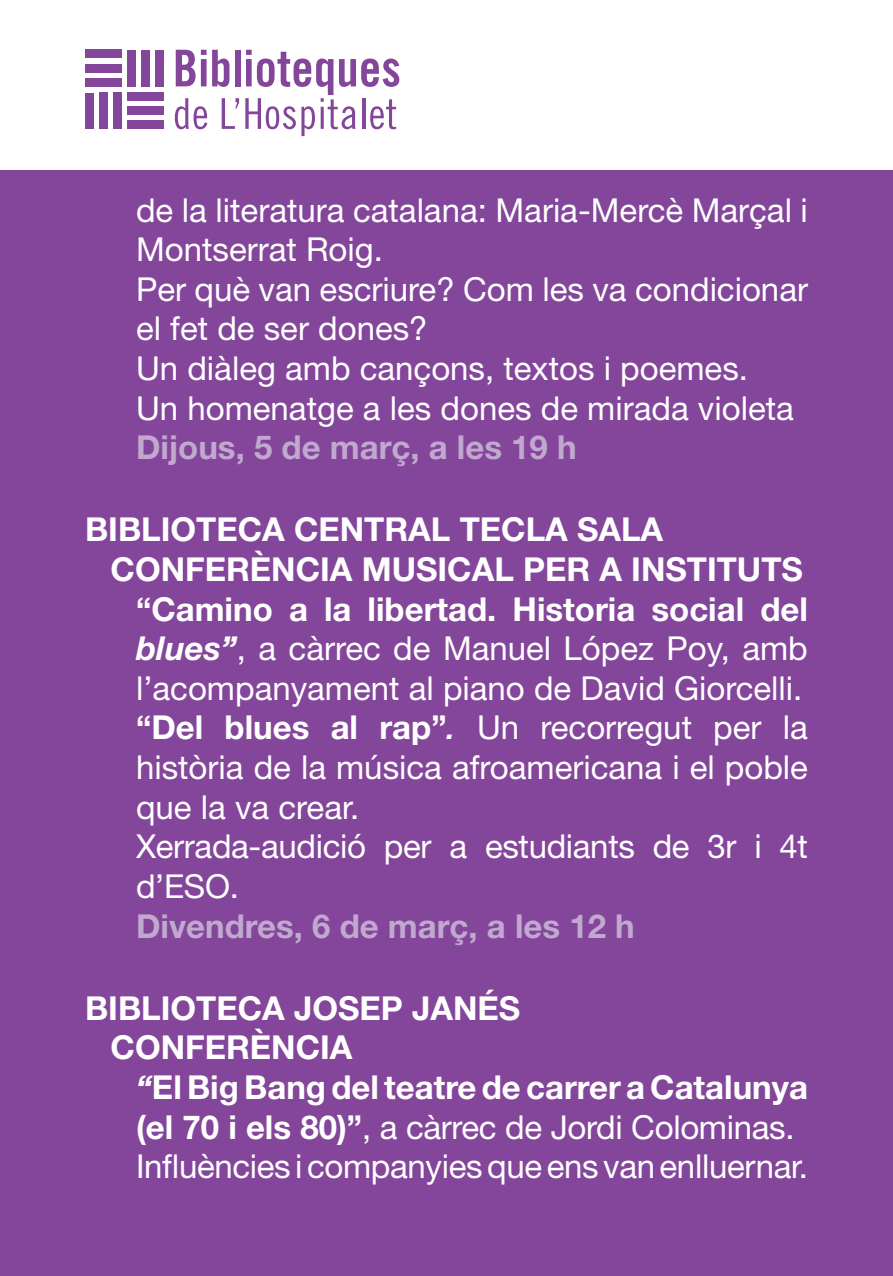
<style>
.page{position:relative;width:893px;height:1276px;background:#fff}
.page>*{position:absolute;margin:0;border:0;box-sizing:border-box;transform-origin:0 0}
.t1{font:33px/39.6px "Helvetica Neue LT";color:#fff}
.t2{font:700 33px "Helvetica Neue LT";color:#fff}
.t3{font:700 33px "Helvetica Neue LT";color:#c1a8cf}
.s1{font-weight:700}
.s2{font-weight:700;font-style:italic}
.s3{font-weight:500;font-style:italic}
</style>
<div class="page">
<div style="left:0;top:171px;width:893px;height:1105px;background:#84469b"></div>
<svg style="left:176px;top:50px;width:53px;height:37px"></svg>
<div style="left:235px;top:50px;width:5px;height:36px;background:#84469b"></div>
<svg style="left:175px;top:98px;width:32px;height:31px"></svg>
<svg style="left:222px;top:98px;width:17px;height:31px"></svg>
<svg style="left:245px;top:50px;width:154px;height:86px"></svg>
<div style="left:113px;top:92px;width:8px;height:37px;background:#84469b"></div>
<div style="left:99px;top:92px;width:8px;height:37px;background:#84469b"></div>
<div style="left:85px;top:93px;width:8px;height:36px;background:#84469b"></div>
<div style="left:85px;top:50px;width:36px;height:8px;background:#84469b"></div>
<div style="left:85px;top:78px;width:36px;height:8px;background:#84469b"></div>
<div style="left:85px;top:64px;width:36px;height:8px;background:#84469b"></div>
<div style="left:127px;top:50px;width:9px;height:36px;background:#84469b"></div>
<div style="left:142px;top:50px;width:8px;height:36px;background:#84469b"></div>
<div style="left:156px;top:50px;width:8px;height:36px;background:#84469b"></div>
<div style="left:127px;top:120px;width:37px;height:9px;background:#84469b"></div>
<div style="left:127px;top:92px;width:37px;height:8px;background:#84469b"></div>
<div style="left:127px;top:106px;width:37px;height:8px;background:#84469b"></div>
<p class="t1" style="left:136px;top:190px;width:673px">de la literatura catalana: Maria-Mercè Marçal i Montserrat Roig.<br>Per què van escriure? Com les va condicionar el fet de ser dones?<br>Un diàleg amb cançons, textos i poemes.<br>Un homenatge a les dones de mirada violeta</p>
<p class="t3" style="left:136px;top:427px;width:442px">Dijous, 5 de març, a les 19 h</p>
<p class="t2" style="left:85px;top:509px;width:43px">Bibliote</p>
<p class="t2" style="left:238px;top:509px;width:149px">ca Central</p>
<p class="t2" style="left:460px;top:509px;width:162px">Tecla Sala</p>
<p class="t2" style="left:111px;top:549px;width:273px">Conferència musi</p>
<p class="t2" style="left:447px;top:549px;width:99px">cal per</p>
<p class="t1" style="left:136px;top:549px;width:673px;text-indent:463px"><span class="s1">a instituts “Camino a la libertad. Historia social del </span><span class="s2">blues”</span>, a càrrec de Manuel López Poy, amb l’acompanyament al piano de David Giorcelli. <span class="s1">“Del blues al rap”</span><span class="s3">.</span> Un recorregut per la història de la música afroamericana i el poble que la va crear.<br>Xerrada-audició per a estudiants de 3r i 4t d’ESO.</p>
<p class="t3" style="left:136px;top:905px;width:500px">Divendres, 6 de març, a les 12 h</p>
<p class="t2" style="left:85px;top:987px;width:43px">Bibliote</p>
<p class="t2" style="left:238px;top:987px;width:98px">ca Josep</p>
<p class="t2" style="left:412px;top:987px;width:106px">Janés</p>
<p class="t2" style="left:111px;top:1027px;width:163px">CONFERÈNC</p>
<p class="t1" style="left:136px;top:1027px;width:673px;text-indent:184px"><span class="s1">IA<br></span><span class="s2">“</span><span class="s1">El Big Bang del teatre de carrer a Catalunya (el 70 i els 80)”</span>, a càrrec de Jordi Colominas.<br>Influències i companyies que ens van enlluernar.</p>
</div>
